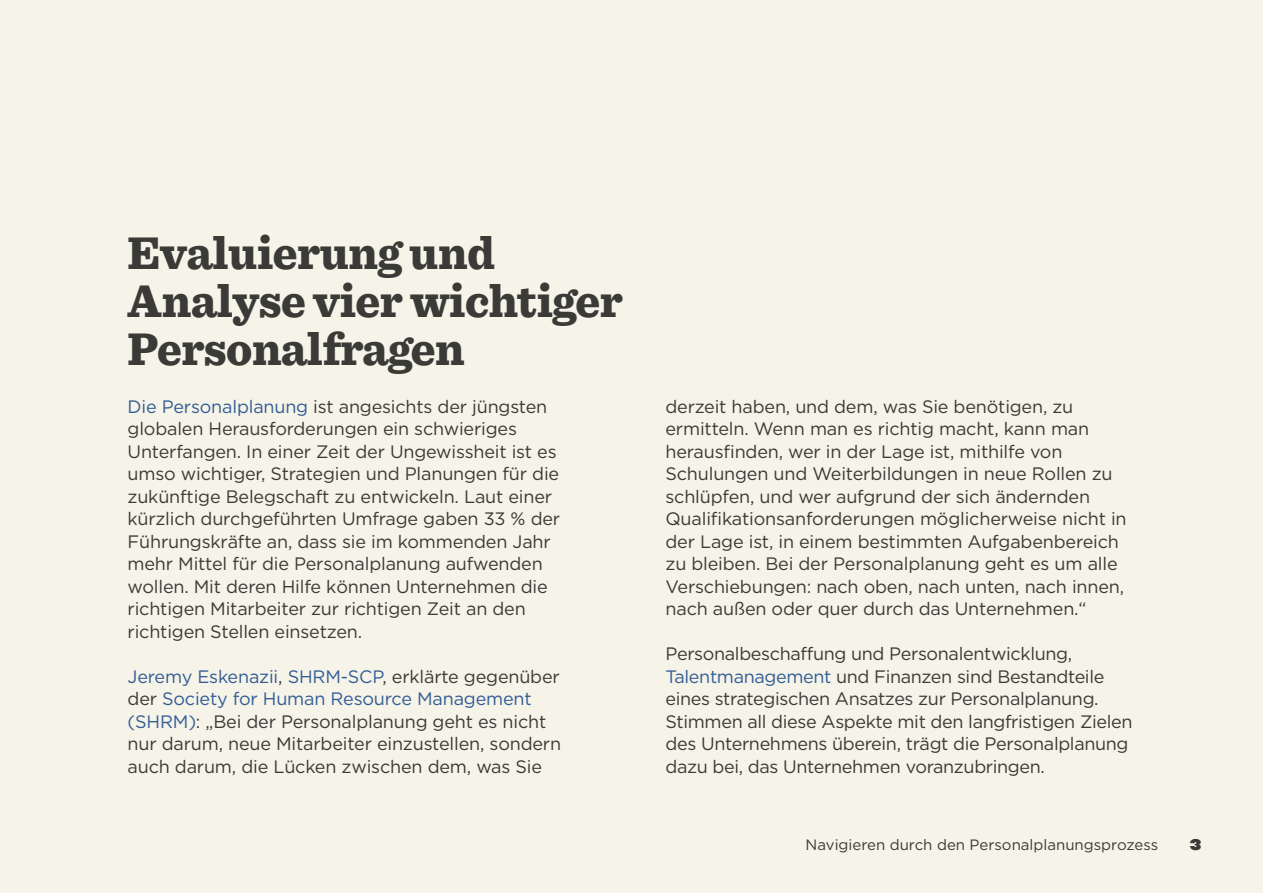
<style>
.page{position:relative;width:1263px;height:893px;background:#f6f3e8}
.page>*{position:absolute;margin:0;border:0;box-sizing:border-box;transform-origin:0 0}
.t1{font:900 48px/48px "Sentinel";letter-spacing:-.01em;color:#3a3a37;scale:.95 1}
.t2{font:18px/22.5px "Gotham HTF";letter-spacing:-.01em;color:#3a3a37}
.t3{font:15px "Gotham HTF";color:#3a3a37}
.t4{font:13.5px "Champion HTF Heavyweight";color:#3a3a37}
.s1{color:#325d95}
</style>
<div class="page">
<h1 class="t1" style="left:128px;top:228px;width:523px">Evaluierung und<br>Analyse vier wichtiger<br>Personalfragen</h1>
<p class="t2" style="left:128px;top:395px;width:434px"><span class="s1">Die Personalplanung</span> ist angesichts der jüngsten globalen Herausforderungen ein schwieriges Unterfangen In. einer Zeit der Ungewissheit ist es umso wichtiger, Strategien und Planungen für die zukünftige Belegschaft zu entwickeln. Laut einer kürzlich durchgeführten Umfrage gaben 33 % der Führungskräfte an, dass sie im kommenden Jahr mehr Mittel für die Personalplanung aufwenden wollen. Mit deren Hilfe können Unternehmen die richtigen Mitarbeiter zur richtigen Zeit an den richtigen Stellen einsetzen.</p>
<p class="t2" style="left:128px;top:665px;width:435px"><span class="s1">Jeremy Eskenazii</span>, <span class="s1">SHRM-SCP</span>, erklärte gegenüber der <span class="s1">Society for Human Resource Management (SHRM</span> „:<span class="s1">)</span> Bei der Personalplanung geht es nicht nur darum, neue Mitarbeiter einzustellen, sondern auch darum, die Lücken zwischen dem, was Sie</p>
<p class="t2" style="left:665px;top:395px;width:463px">derzeit haben, und dem, was Sie benötigen, zu ermitteln. Wenn man es richtig macht, kann man herausfinden, wer in der Lage ist, mithilfe von Schulungen und Weiterbildungen in neue Rollen zu schlüpfen, und wer aufgrund der sich ändernden Qualifikationsanforderungen möglicherweise nicht in der Lage ist in, einem bestimmten Aufgabenbereich zu bleiben. Bei der Personalplanung geht es um alle Verschiebungen: nach oben, nach unten, nach innen, nach außen oder quer durch das Unternehmen ”.</p>
<p class="t2" style="left:665px;top:642px;width:468px">Personalbeschaffung und Personalentwicklung, <span class="s1">Talentmanagement</span> und Finanzen sind Bestandteile eines strategischen Ansatzes zur Personalplanung.<br>Stimmen all diese Aspekte mit den langfristigen Zielen des Unternehmens überein, trägt die Personalplanung dazu bei, das Unternehmen voranzubringen.</p>
<p class="t3" style="left:806px;top:837px;width:354px">Navigieren durch den Personalplanungsprozess</p>
<p class="t4" style="left:1190px;top:836px;width:13px">3</p>
</div>
